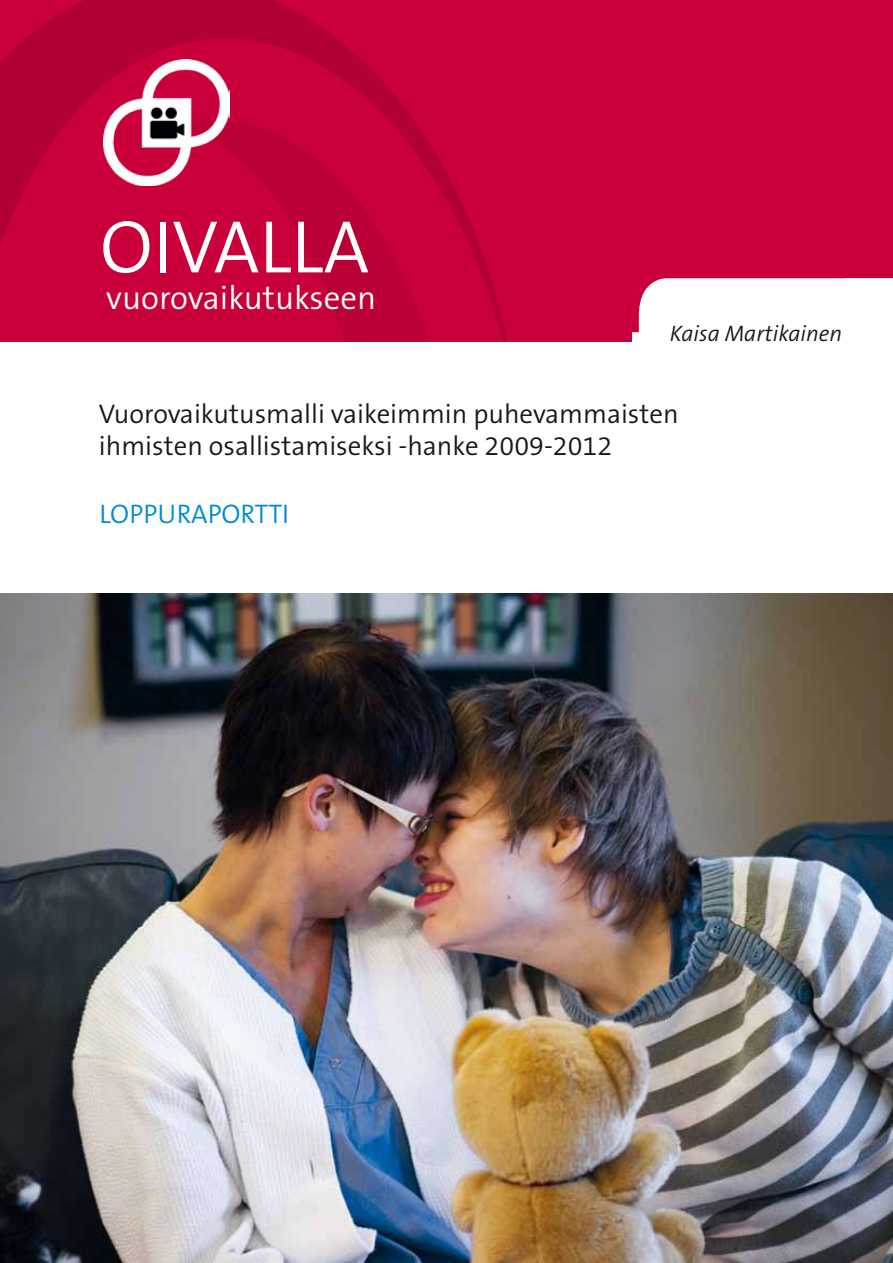
<style>
.page{position:relative;width:893px;height:1263px;background:#fff}
.page>*{position:absolute;margin:0;border:0;box-sizing:border-box;transform-origin:0 0}
.t1{font:300 75px "The Sans OT4";color:#fff}
.t2{font:300 33px "The Sans OT4";color:#fff}
.t3{font:300 27px/32.4px "The Sans OT4";color:#1a171c}
.t4{font:300 27px "The Sans OT4";color:#008bd0}
.t5{font:italic 300 22.5px "The Sans OT4";color:#1a171c}
</style>
<div class="page">
<svg style="left:631px;top:0;width:262px;height:334px;fill:#c90039"></svg>
<div style="left:0;top:0;width:631px;height:341px;background:#c90039"></div>
<svg style="left:0;top:0;width:507px;height:341px"></svg>
<img style="left:0;top:593px;width:893px;height:670px">
<img style="left:104px;top:60px;width:126px;height:125px">
<h1 class="t1" style="left:100px;top:199px;width:271px">OIVALLA</h1>
<p class="t2" style="left:106px;top:277px;width:271px">vuorovaikutukseen</p>
<p class="t5" style="left:670px;top:319px;width:174px">Kaisa Martikainen</p>
<p class="t3" style="left:99px;top:398px;width:581px">Vuorovaikutusmalli vaikeimmin puhevammaisten ihmisten osallistamiseksi -hanke 2009-2012</p>
<p class="t4" style="left:100px;top:496px;width:191px">LOPPURAPORTTI</p>
</div>
